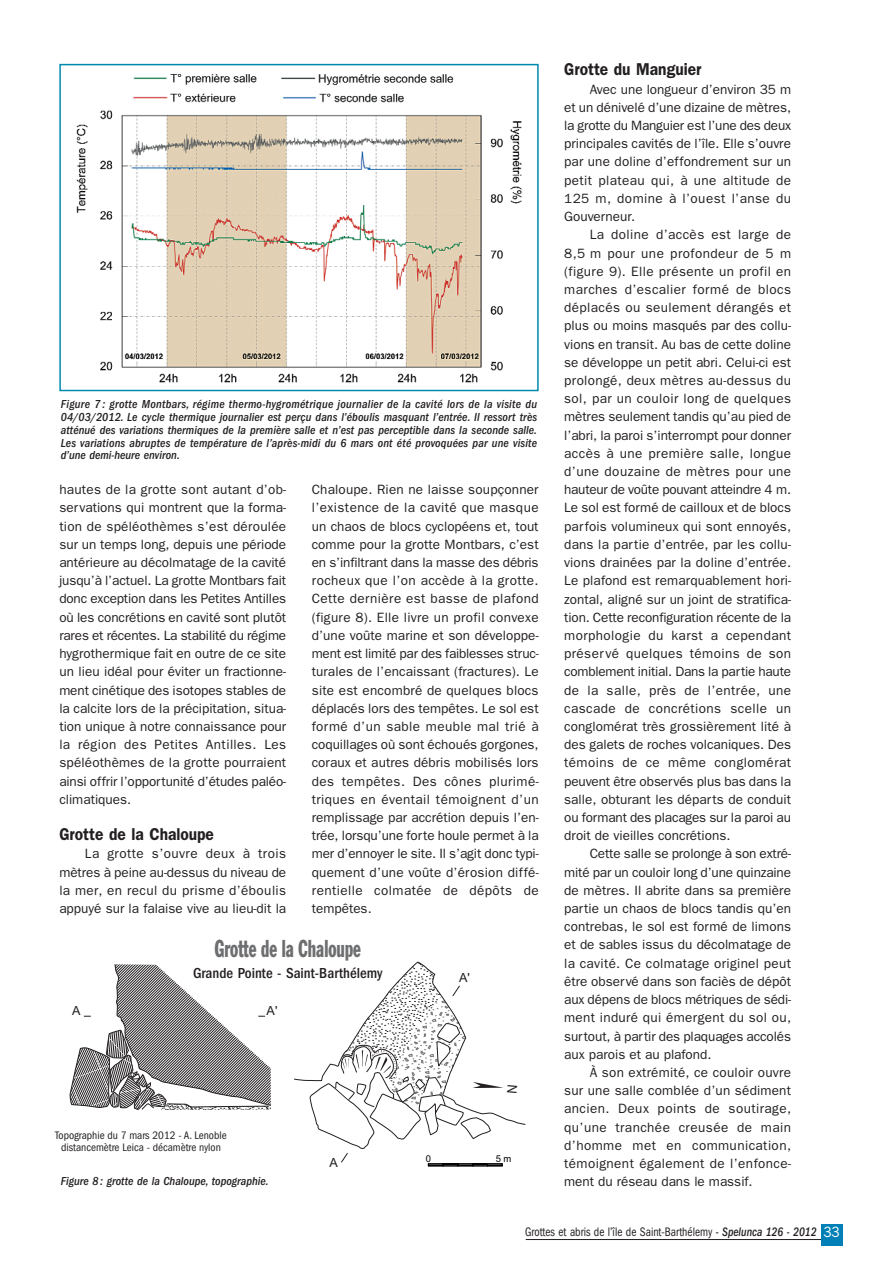
<style>
.page{position:relative;width:893px;height:1263px;background:#fff}
.page>*{position:absolute;margin:0;border:0;box-sizing:border-box;transform-origin:0 0}
.t1{font:condensed 24px "Franklin Gothic";color:#6d6e70;scale:.7 1}
.t2{font:600 17.25px "Franklin Gothic";color:#231f20;scale:.9 1}
.t3{font:500 condensed 15px "Franklin Gothic";color:#231f20}
.t4{font:13.5px/18.1px "Franklin Gothic";color:#231f20;text-align:justify}
.t5{font:condensed 12.75px "Franklin Gothic";color:#231f20;scale:.9 1}
.t6{font:12.6px "Arial";color:#231f20}
.t7{font:italic 500 condensed 12px/12.8px "Franklin Gothic";color:#231f20;text-align:justify}
.t8{font:condensed 11.25px/12px "Franklin Gothic";color:#231f20;text-align:center}
.t9{font:9.45px "Arial";color:#000}
.s1{font-weight:500;font-style:italic}
.s2{font-stretch:normal;font-size:15px;color:#fff}
</style>
<div class="page">
<hr style="left:525px;top:1239px;width:309px;height:1px;background:#231f20">
<div style="left:820px;top:1225px;width:22px;height:21px;background:#0080b6"></div>
<img style="left:76px;top:74px;width:446px;height:309px">
<div style="left:59px;top:64px;width:479px;height:327px;border:2px solid #008aaf"></div>
<svg style="left:69px;top:964px;width:202px;height:146px"></svg>
<svg style="left:294px;top:961px;width:232px;height:205px"></svg>
<p class="t7" style="left:61px;top:399px;width:478px">Figure 7 : grotte Montbars, régime thermo-hygrométrique journalier de la cavité lors de la visite du 04/03/2012. Le cycle thermique journalier est perçu dans l’éboulis masquant l’entrée. Il ressort très atténué des variations thermiques de la première salle et n’est pas perceptible dans la seconde salle.<br>Les variations abruptes de température de l’après-midi du 6 mars ont été provoquées par une visite d’une demi-heure environ.</p>
<p class="t4" style="left:59px;top:482px;width:228px">hautes de la grotte sont autant d’ob&shy;servations qui montrent que la forma&shy;tion de spéléothèmes s’est déroulée sur un temps long, depuis une période antérieure au décolmatage de la cavité jusqu’à l’actuel. La grotte Montbars fait donc exception dans les Petites Antilles où les concrétions en cavité sont plutôt rares et récentes. La stabilité du régime hygrothermique fait en outre de ce site un lieu idéal pour éviter un fractionne&shy;ment cinétique des isotopes stables de la calcite lors de la précipitation, situa&shy;tion unique à notre connaissance pour la région des Petites Antilles. Les spéléothèmes de la grotte pourraient ainsi offrir l’opportunité d’études paléo&shy;climatiques.</p>
<p class="t2" style="left:59px;top:828px;width:173px">Grotte de la Chaloupe</p>
<p class="t4" style="left:59px;top:846px;width:228px;text-indent:26px">La grotte s’ouvre deux à trois mètres à peine au-dessus du niveau de la mer, en recul du prisme d’éboulis appuyé sur la falaise vive au lieu-dit la</p>
<p class="t4" style="left:312px;top:482px;width:228px">Chaloupe. Rien ne laisse soupçonner l’existence de la cavité que masque un chaos de blocs cyclopéens et, tout comme pour la grotte Montbars, c’est en s’infiltrant dans la masse des débris rocheux que l’on accède à la grotte.<br>Cette dernière est basse de plafond (figure 8). Elle livre un profil convexe d’une voûte marine et son développe&shy;ment est limité par des faiblesses struc&shy;turales de l’encaissant (fractures). Le site est encombré de quelques blocs déplacés lors des tempêtes. Le sol est formé d’un sable meuble mal trié à coquillages où sont échoués gorgones, coraux et autres débris mobilisés lors des tempêtes. Des cônes plurimé&shy;triques en éventail témoignent d’un remplissage par accrétion depuis l’en&shy;trée, lorsqu’une forte houle permet à la mer d’ennoyer le site. Il s’agit donc typi&shy;quement d’une voûte d’érosion diffé&shy;rentielle colmatée de dépôts de tempêtes.</p>
<h1 class="t1" style="left:215px;top:940px;width:211px">Grotte de la Chaloupe</h1>
<p class="t3" style="left:193px;top:968px;width:191px">Grande Pointe - Saint-Barthélemy</p>
<p class="t6" style="left:72px;top:1006px;width:10px">A</p>
<p class="t6" style="left:266px;top:1006px;width:12px">A'</p>
<p class="t6" style="left:459px;top:973px;width:12px">A'</p>
<p class="t8" style="left:55px;top:1130px;width:173px">Topographie du 7 mars 2012 - A. Lenoble distancemètre Leica - décamètre nylon</p>
<p class="t7" style="left:61px;top:1176px;width:209px">Figure 8 : grotte de la Chaloupe, topographie.</p>
<p class="t6" style="left:329px;top:1158px;width:10px">A</p>
<p class="t9" style="left:426px;top:1155px;width:7px">0</p>
<p class="t9" style="left:495px;top:1155px;width:17px">5 m</p>
<p class="t2" style="left:564px;top:64px;width:154px">Grotte du Manguier</p>
<p class="t4" style="left:564px;top:81px;width:228px;text-indent:26px">Avec une longueur d’environ 35 m et un dénivelé d’une dizaine de mètres, la grotte du Manguier est l’une des deux principales cavités de l’île. Elle s’ouvre par une doline d’effondrement sur un petit plateau qui, à une altitude de 125 m, domine à l’ouest l’anse du Gouverneur.</p>
<p class="t4" style="left:564px;top:227px;width:228px;text-indent:26px">La doline d’accès est large de 8,5 m pour une profondeur de 5 m (figure 9). Elle présente un profil en marches d’escalier formé de blocs déplacés ou seulement dérangés et plus ou moins masqués par des collu&shy;vions en transit. Au bas de cette doline se développe un petit abri. Celui-ci est prolongé, deux mètres au-dessus du sol, par un couloir long de quelques mètres seulement tandis qu’au pied de l’abri, la paroi s’interrompt pour donner accès à une première salle, longue d’une douzaine de mètres pour une hauteur de voûte pouvant atteindre 4 m.<br>Le sol est formé de cailloux et de blocs parfois volumineux qui sont ennoyés, dans la partie d’entrée, par les collu&shy;vions drainées par la doline d’entrée.<br>Le plafond est remarquablement hori&shy;zontal, aligné sur un joint de stratifica&shy;tion. Cette reconfiguration récente de la morphologie du karst a cependant préservé quelques témoins de son comblement initial. Dans la partie haute de la salle, près de l’entrée, une cascade de concrétions scelle un conglomérat très grossièrement lité à des galets de roches volcaniques. Des témoins de ce même conglomérat peuvent être observés plus bas dans la salle, obturant les départs de conduit ou formant des placages sur la paroi au droit de vieilles concrétions.</p>
<p class="t4" style="left:564px;top:846px;width:228px;text-indent:26px">Cette salle se prolonge à son extré&shy;mité par un couloir long d’une quinzaine de mètres. Il abrite dans sa première partie un chaos de blocs tandis qu’en contrebas, le sol est formé de limons et de sables issus du décolmatage de la cavité. Ce colmatage originel peut être observé dans son faciès de dépôt aux dépens de blocs métriques de sédi&shy;ment induré qui émergent du sol ou, surtout, à partir des plaquages accolés aux parois et au plafond.</p>
<p class="t4" style="left:564px;top:1064px;width:228px;text-indent:26px">À son extrémité, ce couloir ouvre sur une salle comblée d’un sédiment ancien. Deux points de soutirage, qu’une tranchée creusée de main d’homme met en communication, témoignent également de l’enfonce&shy;ment du réseau dans le massif.</p>
<p class="t5" style="left:525px;top:1228px;width:351px">Grottes et abris de l’île de Saint-Barthélemy <span class="s1">- Spelunca 126 - 2012</span> <span class="s2">33</span></p>
</div>
